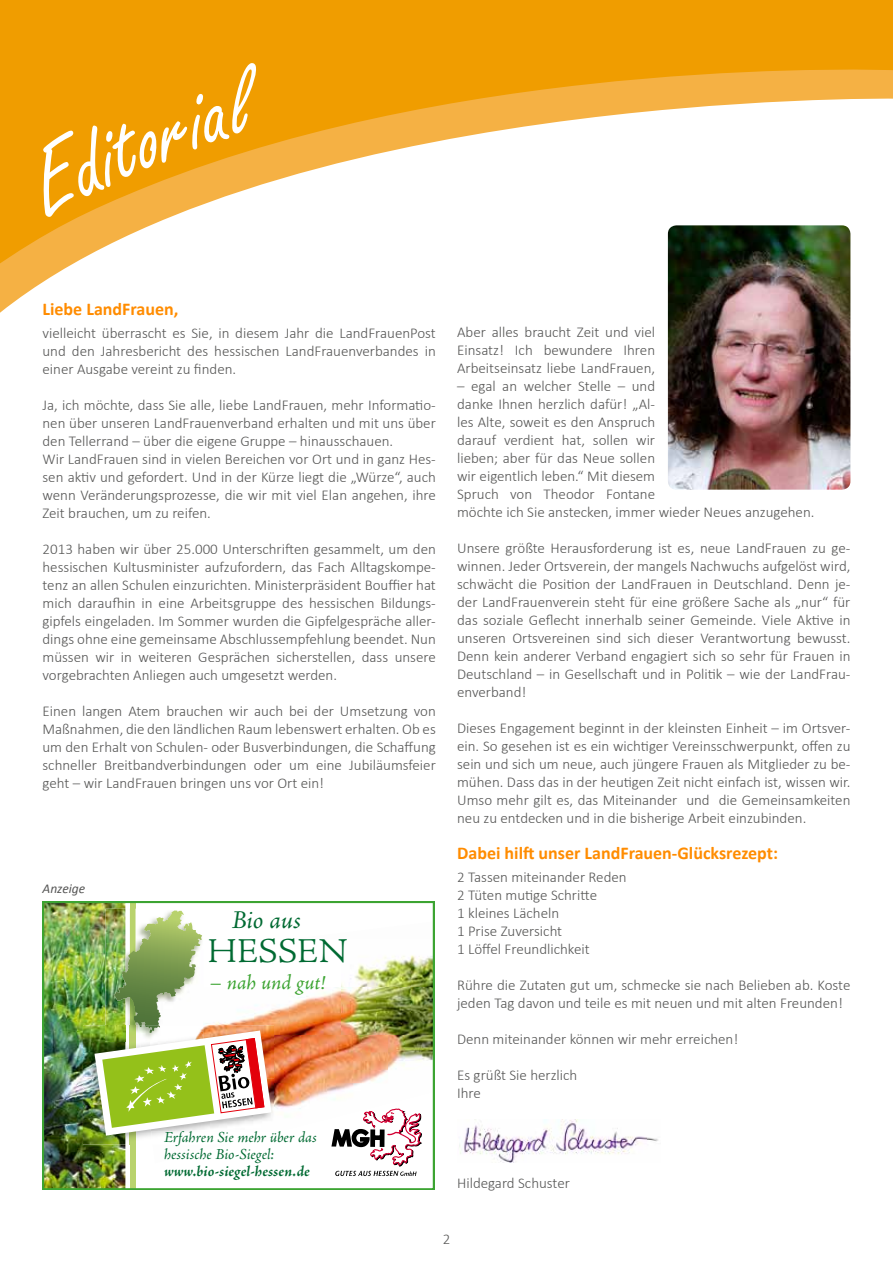
<style>
.page{position:relative;width:893px;height:1263px;background:#fff}
.page>*{position:absolute;margin:0;border:0;box-sizing:border-box;transform-origin:0 0}
.t1{font:300 34.95px "Adobe Jenson Pro";letter-spacing:.015em;color:#006a32}
.t2{font:italic 26.1px "Adobe Jenson Pro";letter-spacing:-.005em;color:#006a32}
.t3{font:italic 21.45px "Adobe Jenson Pro";letter-spacing:-.005em;color:#3ca432}
.t4{font:700 18px "Calibri";color:#ff8c00}
.t5{font:italic 15.6px/16.6px "Adobe Jenson Pro";color:#006a32}
.t6{font:italic 700 15.6px "Adobe Jenson Pro";color:#006a32}
.t7{font:300 15px/18px "Calibri";color:#565655;text-align:justify}
.t8{font:italic 13.5px "Calibri";color:#565655}
</style>
<div class="page">
<svg style="left:0;top:272px;width:851px;height:51px"></svg>
<svg style="left:0;top:0;width:893px;height:272px"></svg>
<img style="left:668px;top:225px;width:182px;height:265px">
<img style="left:459px;top:1119px;width:199px;height:43px">
<img style="left:43px;top:901px;width:391px;height:289px">
<svg style="left:17px;top:62px;width:255px;height:156px;background:#f1a416"></svg>
<p class="t4" style="left:43px;top:298px;width:137px">Liebe LandFrauen,</p>
<p class="t7" style="left:43px;top:324px;width:395px">vielleicht überrascht es Sie, in diesem Jahr die LandFrauenPost und den Jahresbericht des hessischen LandFrauenverbandes in einer Ausgabe vereint zu finden.</p>
<p class="t7" style="left:43px;top:396px;width:395px;text-align:left">Ja, ich möchte, dass Sie alle, liebe LandFrauen, mehr Informatio&shy;nen über unseren LandFrauenverband erhalten und mit uns über den Tellerrand – über die eigene Gruppe – hinausschauen.<br>Wir LandFrauen sind in vielen Bereichen vor Ort und in ganz Hes&shy;sen aktiv und gefordert. Und in der Kürze liegt die „Würze“, auch wenn Veränderungsprozesse, die wir mit viel Elan angehen, ihre Zeit brauchen, um zu reifen.</p>
<p class="t7" style="left:43px;top:540px;width:395px">2013 haben wir über 25.000 Unterschriften gesammelt, um den hessischen Kultusminister aufzufordern, das Fach Alltagskompe&shy;tenz an allen Schulen einzurichten. Ministerpräsident Bouffier hat mich daraufhin in eine Arbeitsgruppe des hessischen Bildungs&shy;gipfels eingeladen. Im Sommer wurden die Gipfelgespräche aller&shy;dings ohne eine gemeinsame Abschlussempfehlung beendet. Nun müssen wir in weiteren Gesprächen sicherstellen, dass unsere vorgebrachten Anliegen auch umgesetzt werden.</p>
<p class="t7" style="left:43px;top:702px;width:395px">Einen langen Atem brauchen wir auch bei der Umsetzung von Maßnahmen, die den ländlichen Raum lebenswert erhalten. Ob es um den Erhalt von Schulen- oder Busverbindungen, die Schaffung schneller Breitbandverbindungen oder um eine Jubiläumsfeier geht – wir LandFrauen bringen uns vor Ort ein!</p>
<p class="t8" style="left:43px;top:879px;width:44px">Anzeige</p>
<h2 class="t2" style="left:232px;top:905px;width:71px">Bio aus</h2>
<h1 class="t1" style="left:208px;top:931px;width:142px">HESSEN</h1>
<h3 class="t3" style="left:210px;top:970px;width:117px">– nah und gut!</h3>
<p class="t5" style="left:164px;top:1130px;width:154px">Erfahren Sie mehr über das hessische Bio-Siegel:</p>
<p class="t6" style="left:164px;top:1162px;width:147px">www.bio-siegel-hessen.de</p>
<p class="t7" style="left:457px;top:323px;width:200px">Aber alles braucht Zeit und viel Einsatz! Ich bewundere Ihren Arbeitseinsatz liebe LandFrauen,</p>
<p class="t7" style="left:457px;top:377px;width:359px;text-align:left">– egal an welcher Stelle – und<br>danke Ihnen herzlich dafür! „Al-<br>les Alte, soweit es den Anspruch<br>darauf verdient hat, sollen wir<br>lieben; aber für das Neue sollen<br>wir eigentlich leben.“ Mit diesem<br>Spruch von Theodor Fontane<br>möchte ich Sie anstecken, immer wieder Neues anzugehen.</p>
<p class="t7" style="left:457px;top:539px;width:395px">Unsere größte Herausforderung ist es, neue LandFrauen zu ge&shy;winnen. Jeder Ortsverein, der mangels Nachwuchs aufgelöst wird, schwächt die Position der LandFrauen in Deutschland. Denn je&shy;der LandFrauenverein steht für eine größere Sache als „nur“ für das soziale Geflecht innerhalb seiner Gemeinde. Viele Aktive in unseren Ortsvereinen sind sich dieser Verantwortung bewusst.<br>Denn kein anderer Verband engagiert sich so sehr für Frauen in Deutschland – in Gesellschaft und in Politik – wie der LandFrau&shy;enverband!</p>
<p class="t7" style="left:457px;top:719px;width:395px">Dieses Engagement beginnt in der kleinsten Einheit – im Ortsver&shy;ein. So gesehen ist es ein wichtiger Vereinsschwerpunkt, offen zu sein und sich um neue, auch jüngere Frauen als Mitglieder zu be&shy;mühen. Dass das in der heutigen Zeit nicht einfach ist, wissen wir.<br>Umso mehr gilt es, das Miteinander und die Gemeinsamkeiten neu zu entdecken und in die bisherige Arbeit einzubinden.</p>
<p class="t4" style="left:457px;top:842px;width:322px">Dabei hilft unser LandFrauen-Glücksrezept:</p>
<p class="t7" style="left:457px;top:867px;width:171px;text-align:left">2 Tassen miteinander Reden<br>2 Tüten mutige Schritte<br>1 kleines Lächeln<br>1 Prise Zuversicht<br>1 Löffel Freundlichkeit</p>
<p class="t7" style="left:457px;top:975px;width:395px">Rühre die Zutaten gut um, schmecke sie nach Belieben ab. Koste jeden Tag davon und teile es mit neuen und mit alten Freunden!</p>
<p class="t7" style="left:457px;top:1029px;width:283px">Denn miteinander können wir mehr erreichen!</p>
<p class="t7" style="left:457px;top:1065px;width:122px">Es grüßt Sie herzlich<br>Ihre</p>
<p class="t7" style="left:457px;top:1173px;width:114px">Hildegard Schuster</p>
<p class="t7" style="left:443px;top:1230px;width:9px">2</p>
</div>
